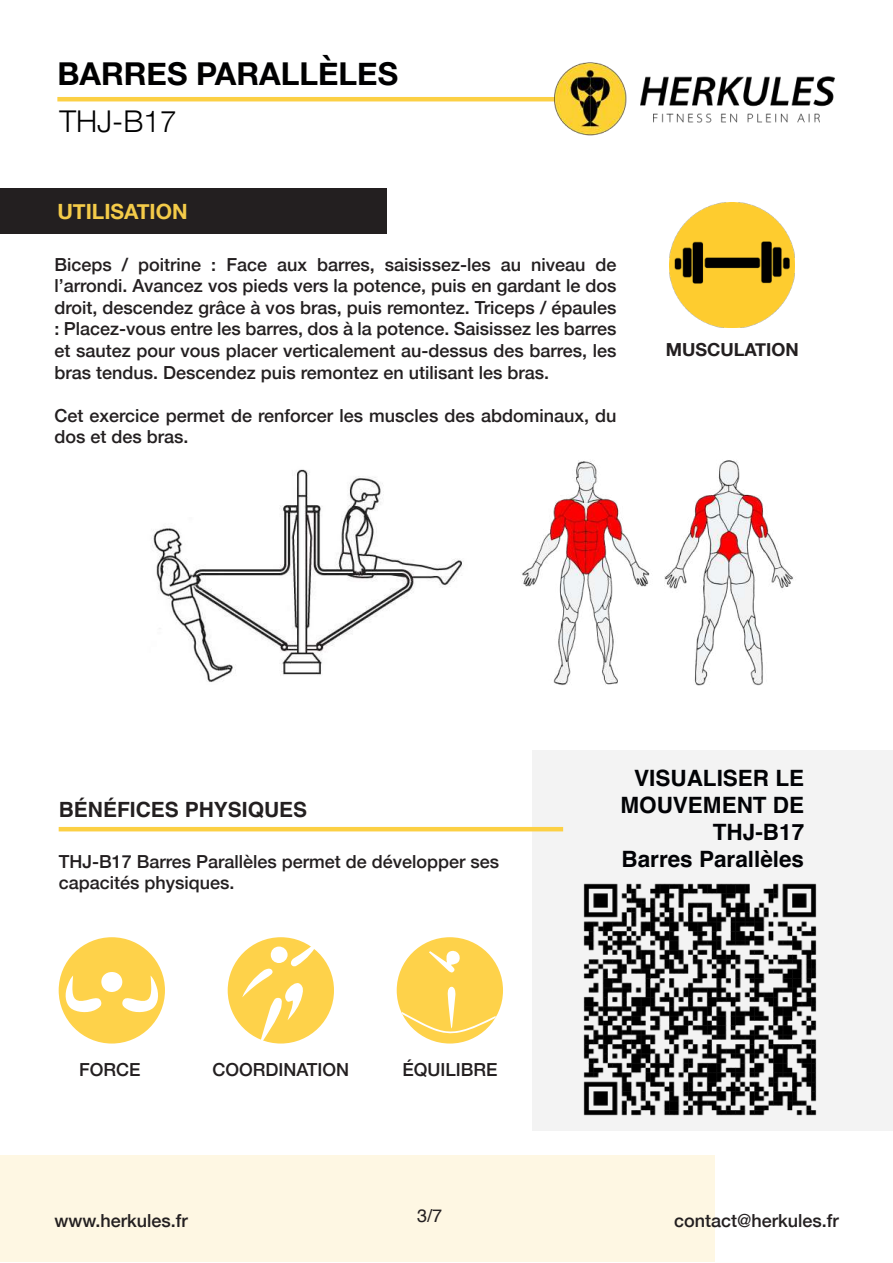
<style>
.page{position:relative;width:893px;height:1263px;background:#fff}
.page>*{position:absolute;margin:0;border:0;box-sizing:border-box;transform-origin:0 0}
.t1{font:700 31.5px "Helvetica Neue";color:#000001}
.t2{font:300 30px "Helvetica Neue";color:#000001}
.t3{font:700 22.5px/27px "Helvetica";color:#010205;text-align:right}
.t4{font:700 21px "Helvetica";color:#231f20}
.t5{font:700 21px "Helvetica Neue";color:#f4cb49}
.t6{font:500 18px/21.6px "Helvetica Neue";color:#231f20}
.t7{font:700 18px "Helvetica Neue";color:#231f20}
.t8{font:18px "Helvetica";color:#231f20}
</style>
<div class="page">
<div style="left:0;top:1156px;width:715px;height:106px;background:#fef7e3"></div>
<div style="left:0;top:188px;width:387px;height:45px;background:#231f20"></div>
<img style="left:152px;top:469px;width:311px;height:213px">
<div style="left:532px;top:750px;width:361px;height:381px;background:#f3f3f3"></div>
<hr style="left:57px;top:97px;width:505px;height:4px;background:#fcd044">
<img style="left:549px;top:62px;width:286px;height:74px">
<img style="left:522px;top:460px;width:271px;height:226px">
<img style="left:583px;top:883px;width:234px;height:233px">
<img style="left:670px;top:202px;width:125px;height:126px">
<hr style="left:59px;top:827px;width:504px;height:4px;background:#fcd044">
<div style="left:59px;top:937px;width:106px;height:106px;background:#fed24a;border-radius:50%"></div>
<div style="left:228px;top:937px;width:106px;height:106px;background:#fed24a;border-radius:50%"></div>
<div style="left:397px;top:937px;width:106px;height:106px;background:#fed24a;border-radius:50%"></div>
<svg style="left:242px;top:940px;width:77px;height:103px"></svg>
<svg style="left:429px;top:950px;width:31px;height:23px"></svg>
<svg style="left:402px;top:987px;width:94px;height:47px"></svg>
<svg style="left:65px;top:976px;width:37px;height:37px"></svg>
<div style="left:101px;top:972px;width:21px;height:20px;background:#fff;border-radius:50%"></div>
<svg style="left:121px;top:975px;width:37px;height:38px"></svg>
<h1 class="t1" style="left:57px;top:49px;width:342px">BARRES PARALLÈLES</h1>
<h2 class="t2" style="left:59px;top:98px;width:119px">THJ-B17</h2>
<p class="t5" style="left:57px;top:195px;width:132px">UTILISATION</p>
<p class="t6" style="left:54px;top:252px;width:564px;text-align:justify">Biceps / poitrine : Face aux barres, saisissez-les au niveau de l’arrondi. Avancez vos pieds vers la potence, puis en gardant le dos droit, descendez grâce à vos bras, puis remontez. Triceps / épaules : Placez-vous entre les barres, dos à la potence. Saisissez les barres et sautez pour vous placer verticalement au-dessus des barres, les bras tendus. Descendez puis remontez en utilisant les bras.</p>
<p class="t6" style="left:54px;top:403px;width:564px">Cet exercice permet de renforcer les muscles des abdominaux, du dos et des bras.</p>
<p class="t7" style="left:666px;top:335px;width:135px">MUSCULATION</p>
<p class="t4" style="left:59px;top:797px;width:250px">BÉNÉFICES PHYSIQUES</p>
<p class="t6" style="left:59px;top:849px;width:442px">THJ-B17 Barres Parallèles permet de développer ses capacités physiques.</p>
<p class="t6" style="left:79px;top:1058px;width:63px">FORCE</p>
<p class="t6" style="left:212px;top:1058px;width:138px">COORDINATION</p>
<p class="t6" style="left:402px;top:1058px;width:97px">ÉQUILIBRE</p>
<p class="t3" style="left:620px;top:767px;width:185px">VISUALISER LE<br>MOUVEMENT DE<br>THJ-B17<br>Barres Parallèles</p>
<p class="t6" style="left:54px;top:1208px;width:135px">www.herkules.fr</p>
<p class="t8" style="left:417px;top:1202px;width:27px">3/7</p>
<p class="t6" style="left:674px;top:1208px;width:166px">contact@herkules.fr</p>
</div>
